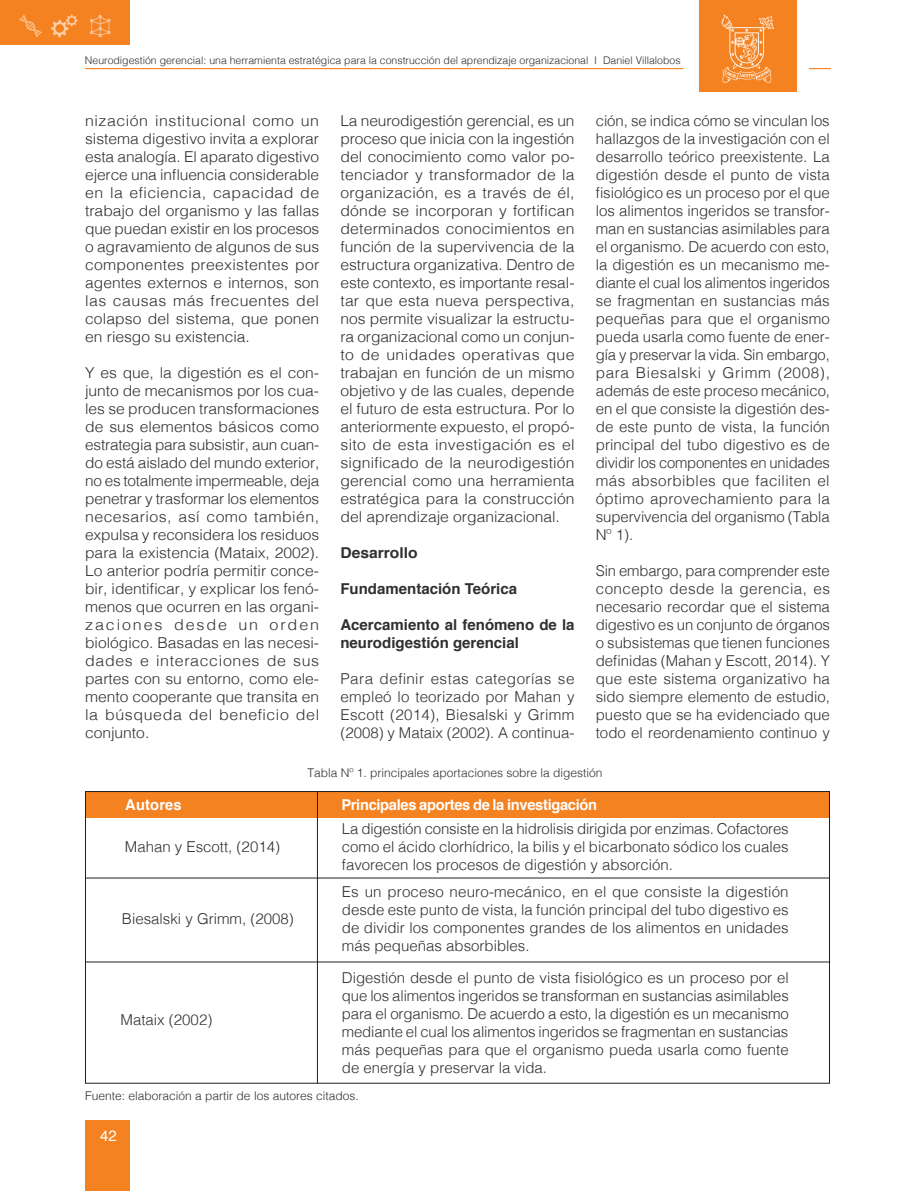
<style>
.page{position:relative;width:915px;height:1191px;background:#fff}
.page>*{position:absolute;margin:0;border:0;box-sizing:border-box;transform-origin:0 0}
.contenidos{font:300 15px/18px "Helvetica";color:#312f30;text-align:justify}
.Subtitulo_Contenidos{font:300 15px/18px "Helvetica";color:#312f30;text-align:justify}
.Subtitulo_Contenidos-2{font:300 15px/18px "Helvetica";color:#312f30;text-align:justify;scale:1.04 1}
.Subtitulo_Contenidos-3{font:300 15px/18px "Helvetica";color:#312f30;text-align:justify;scale:1.06 1}
.contenidos-2{font:700 15px/18px "Helvetica";color:#312f30}
.contenidos-3{font:700 15px "Helvetica";letter-spacing:-.02em;color:#fff}
.Subtitulo_Contenidos-4{font:700 15px "Helvetica";color:#312f30;scale:1.04 1}
.contenidos-4{font:700 15px "Helvetica";letter-spacing:.015em;color:#fff}
.t1{font:15px "Helvetica";color:#fff}
.Pie_de_Foto{font:300 12px "Helvetica";color:#312f30}
.Titulo{font:300 10.5px "Helvetica";color:#312f30}
</style>
<div class="page">
<div style="left:85px;top:1120px;width:45px;height:71px;background:#f58220"></div>
<hr style="left:85px;top:68px;width:598px;height:1px;background:#f58220">
<svg style="left:809px;top:68px;width:21px;height:1px"></svg>
<div style="left:698px;top:0;width:98px;height:91px;background:#f58220"></div>
<div style="left:0;top:0;width:130px;height:44px;background:#f58220"></div>
<svg style="left:19px;top:15px;width:23px;height:22px"></svg>
<svg style="left:51px;top:15px;width:27px;height:22px"></svg>
<svg style="left:90px;top:15px;width:21px;height:22px"></svg>
<svg style="left:721px;top:15px;width:52px;height:68px"></svg>
<div style="left:85px;top:791px;width:744px;height:26px;background:#f58220"></div>
<hr style="left:317px;top:791px;width:1px;height:292px;background:#231f20">
<hr style="left:85px;top:877px;width:744px;height:1px;background:#231f20">
<hr style="left:85px;top:961px;width:744px;height:1px;background:#231f20">
<p class="Titulo" style="left:85px;top:51px;width:597px">Neurodigestión gerencial: una herramienta estratégica para la construcción del aprendizaje organizacional I Daniel Villalobos</p>
<p class="Subtitulo_Contenidos-3" style="left:85px;top:110px;width:222px">nización institucional como un sistema digestivo invita a explorar esta analogía. El aparato digestivo ejerce una influencia considerable en la eficiencia, capacidad de trabajo del organismo y las fallas que puedan existir en los procesos o agravamiento de algunos de sus componentes preexistentes por agentes externos e internos, son las causas más frecuentes del colapso del sistema, que ponen en riesgo su existencia.</p>
<p class="Subtitulo_Contenidos-2" style="left:85px;top:362px;width:227px">Y es que, la digestión es el con&shy;junto de mecanismos por los cua&shy;les se producen transformaciones de sus elementos básicos como estrategia para subsistir, aun cuan&shy;do está aislado del mundo exterior, no es totalmente impermeable, deja penetrar y trasformar los elementos necesarios, así como también, expulsa y reconsidera los residuos para la existencia (Mataix, 2002).<br>Lo anterior podría permitir conce&shy;bir, identificar, y explicar los fenó&shy;menos que ocurren en las organi&shy;zaciones desde un orden biológico. Basadas en las necesi&shy;dades e interacciones de sus partes con su entorno, como ele&shy;mento cooperante que transita en la búsqueda del beneficio del conjunto.</p>
<p class="Subtitulo_Contenidos" style="left:340px;top:110px;width:236px">La neurodigestión gerencial, es un proceso que inicia con la ingestión del conocimiento como valor po&shy;tenciador y transformador de la organización, es a través de él, dónde se incorporan y fortifican determinados conocimientos en función de la supervivencia de la estructura organizativa. Dentro de este contexto, es importante resal&shy;tar que esta nueva perspectiva, nos permite visualizar la estructu&shy;ra organizacional como un conjun&shy;to de unidades operativas que trabajan en función de un mismo objetivo y de las cuales, depende el futuro de esta estructura. Por lo anteriormente expuesto, el propó&shy;sito de esta investigación es el significado de la neurodigestión gerencial como una herramienta estratégica para la construcción del aprendizaje organizacional.</p>
<p class="Subtitulo_Contenidos-4" style="left:340px;top:540px;width:76px">Desarrollo</p>
<p class="contenidos-2" style="left:340px;top:579px;width:178px">Fundamentación Teórica</p>
<p class="contenidos-2" style="left:340px;top:615px;width:235px">Acercamiento al fenómeno de la neurodigestión gerencial</p>
<p class="contenidos" style="left:340px;top:668px;width:236px">Para definir estas categorías se empleó lo teorizado por Mahan y Escott (2014), Biesalski y Grimm (2008) y Mataix (2002). A continua-</p>
<p class="contenidos" style="left:595px;top:110px;width:236px">ción, se indica cómo se vinculan los hallazgos de la investigación con el desarrollo teórico preexistente. La digestión desde el punto de vista fisiológico es un proceso por el que los alimentos ingeridos se transfor&shy;man en sustancias asimilables para el organismo. De acuerdo con esto, la digestión es un mecanismo me&shy;diante el cual los alimentos ingeridos se fragmentan en sustancias más pequeñas para que el organismo pueda usarla como fuente de ener&shy;gía y preservar la vida. Sin embargo, para Biesalski y Grimm (2008), además de este proceso mecánico, en el que consiste la digestión des&shy;de este punto de vista, la función principal del tubo digestivo es de dividir los componentes en unidades más absorbibles que faciliten el óptimo aprovechamiento para la supervivencia del organismo (Tabla Nº 1).</p>
<p class="contenidos" style="left:595px;top:560px;width:236px">Sin embargo, para comprender este concepto desde la gerencia, es necesario recordar que el sistema digestivo es un conjunto de órganos o subsistemas que tienen funciones definidas (Mahan y Escott, 2014). Y que este sistema organizativo ha sido siempre elemento de estudio, puesto que se ha evidenciado que todo el reordenamiento continuo y</p>
<p class="Pie_de_Foto" style="left:307px;top:762px;width:296px">Tabla Nº 1. principales aportaciones sobre la digestión</p>
<p class="contenidos-4" style="left:125px;top:792px;width:58px">Autores</p>
<p class="contenidos-3" style="left:341px;top:792px;width:257px">Principales aportes de la investigación</p>
<p class="contenidos" style="left:125px;top:837px;width:157px">Mahan y Escott, (2014)</p>
<p class="contenidos" style="left:342px;top:818px;width:448px">La digestión consiste en la hidrolisis dirigida por enzimas. Cofactores como el ácido clorhídrico, la bilis y el bicarbonato sódico los cuales favorecen los procesos de digestión y absorción.</p>
<p class="contenidos" style="left:342px;top:881px;width:448px">Es un proceso neuro-mecánico, en el que consiste la digestión desde este punto de vista, la función principal del tubo digestivo es de dividir los componentes grandes de los alimentos en unidades más pequeñas absorbibles.</p>
<p class="contenidos" style="left:342px;top:967px;width:448px">Digestión desde el punto de vista fisiológico es un proceso por el que los alimentos ingeridos se transforman en sustancias asimilables para el organismo. De acuerdo a esto, la digestión es un mecanismo mediante el cual los alimentos ingeridos se fragmentan en sustancias más pequeñas para que el organismo pueda usarla como fuente de energía y preservar la vida.</p>
<p class="contenidos" style="left:122px;top:908px;width:173px">Biesalski y Grimm, (2008)</p>
<p class="contenidos" style="left:120px;top:1009px;width:93px">Mataix (2002)</p>
<p class="Pie_de_Foto" style="left:85px;top:1085px;width:275px">Fuente: elaboración a partir de los autores citados.</p>
<p class="t1" style="left:100px;top:1123px;width:18px">42</p>
</div>
